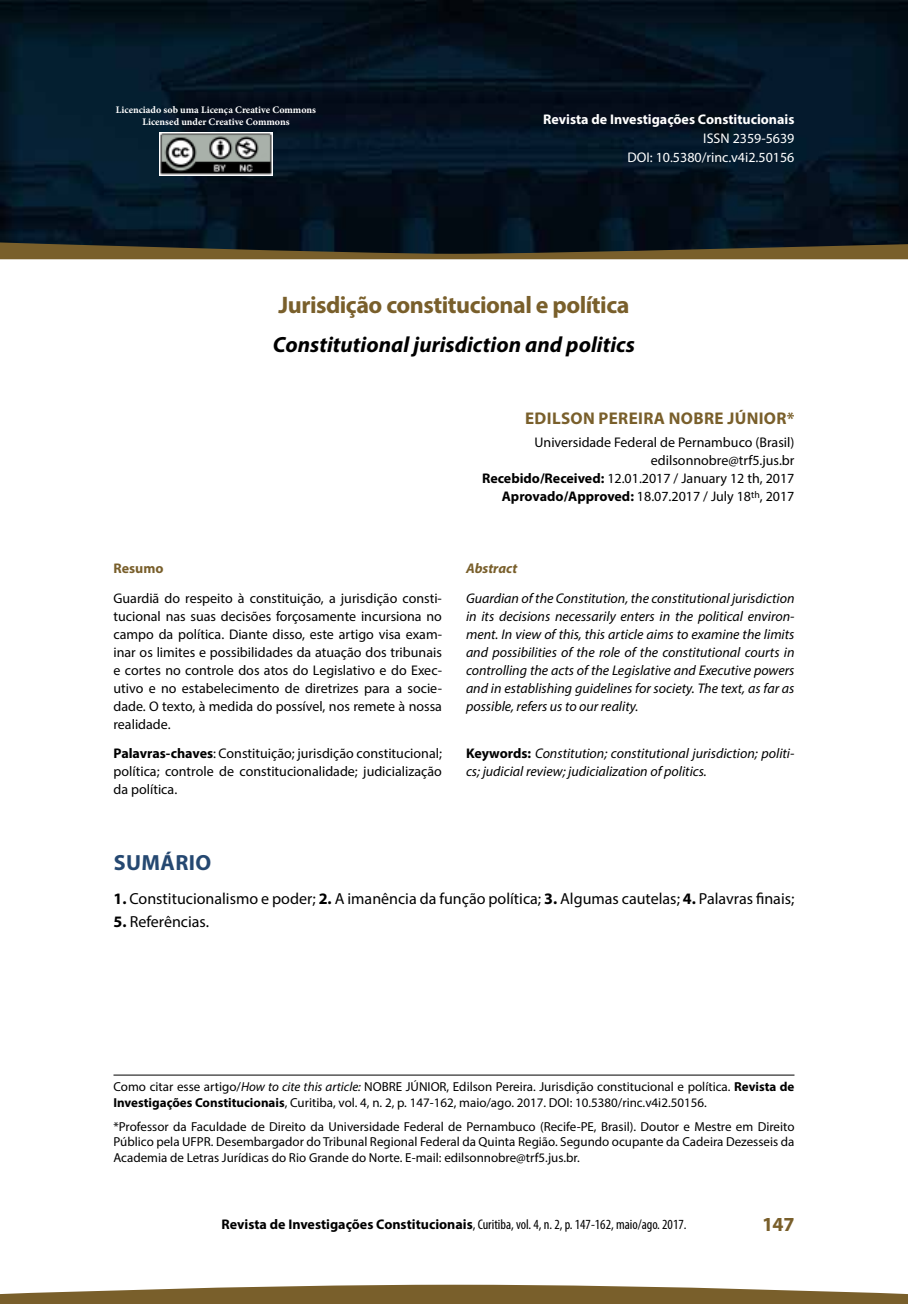
<style>
.page{position:relative;width:908px;height:1304px;background:#fff}
.page>*{position:absolute;margin:0;border:0;box-sizing:border-box;transform-origin:0 0}
.t1{font:700 24px "Myriad Pro";letter-spacing:-.02em;color:#795f2b}
.t2{font:italic 700 22px "Myriad Pro";color:#000}
.t3{font:700 22px "Myriad Pro";letter-spacing:.02em;color:#254871}
.t4{font:700 20px "Myriad Pro";color:#795f2b}
.t5{font:700 17px "Myriad Pro";letter-spacing:.02em;color:#795f2b}
.t6{font:16px "Myriad Pro";color:#000}
.t7{font:14px/18px "Myriad Pro";color:#000;text-align:justify}
.t8{font:italic 14px/18px "Myriad Pro";color:#000;text-align:justify}
.t9{font:condensed 14px "Myriad Pro";color:#000}
.t10{font:14px/19px "Myriad Pro";color:#fff;text-align:right}
.t11{font:700 14px "Myriad Pro";color:#fff}
.t12{font:italic 700 14px "Myriad Pro";color:#795f2b}
.t13{font:700 14px "Myriad Pro";color:#795f2b}
.t14{font:13px/15.6px "Myriad Pro";color:#000}
.t15{font:700 10px/12px "Minion Pro";color:#fff;text-align:center}
.s1{font-weight:700}
.s2{font-weight:700;font-style:normal}
.s3{font-style:italic}
.s4{font-weight:700;font-stretch:normal}
</style>
<div class="page">
<img style="left:0;top:0;width:907px;height:242px">
<svg style="left:0;top:1285px;width:907px;height:19px;background:#8f794e"></svg>
<svg style="left:0;top:242px;width:907px;height:17px;background:#473e24"></svg>
<img style="left:159px;top:132px;width:113px;height:44px">
<hr style="left:113px;top:1075px;width:681px;height:1px;background:#000">
<p class="t15" style="left:116px;top:104px;width:202px">Licenciado sob uma Licença Creative Commons<br>Licensed under Creative Commons</p>
<p class="t11" style="left:543px;top:110px;width:253px">Revista de Investigações Constitucionais</p>
<p class="t10" style="left:627px;top:128px;width:168px">ISSN 2359-5639<br>DOI: 10.5380/rinc.v4i2.50156</p>
<h1 class="t1" style="left:278px;top:289px;width:352px">Jurisdição constitucional e política</h1>
<h2 class="t2" style="left:273px;top:330px;width:363px">Constitutional jurisdiction and politics</h2>
<p class="t13" style="left:113px;top:559px;width:52px">Resumo</p>
<p class="t7" style="left:113px;top:589px;width:330px">Guardiã do respeito à constituição, a jurisdição consti&shy;tucional nas suas decisões forçosamente incursiona no campo da política. Diante disso, este artigo visa exam&shy;inar os limites e possibilidades da atuação dos tribunais e cortes no controle dos atos do Legislativo e do Exec&shy;utivo e no estabelecimento de diretrizes para a socie&shy;dade. O texto, à medida do possível, nos remete à nossa realidade.</p>
<p class="t7" style="left:113px;top:744px;width:330px"><span class="s1">Palavras-chaves</span>: Constituição; jurisdição constitucional; política; controle de constitucionalidade; judicialização da política.</p>
<p class="t5" style="left:525px;top:407px;width:271px">EDILSON PEREIRA NOBRE JÚNIOR*</p>
<p class="t7" style="left:482px;top:433px;width:314px;text-align:right">Universidade Federal de Pernambuco (Brasil) edilsonnobre@trf5.jus.br<br><span class="s1">Recebido/Received:</span> 12.01.2017 / January 12 th, 2017<br><span class="s1">Aprovado/Approved:</span> 18.07.2017 / July 18<sup>th</sup>, 2017</p>
<p class="t12" style="left:466px;top:559px;width:53px">Abstract</p>
<p class="t8" style="left:466px;top:589px;width:330px">Guardian of the Constitution, the constitutional jurisdiction in its decisions necessarily enters in the political environ&shy;ment. In view of this, this article aims to examine the limits and possibilities of the role of the constitutional courts in controlling the acts of the Legislative and Executive powers and in establishing guidelines for society. The text, as far as possible, refers us to our reality.</p>
<p class="t8" style="left:466px;top:744px;width:330px"><span class="s2">Keywords:</span> Constitution; constitutional jurisdiction; politi&shy;cs; judicial review; judicialization of politics.</p>
<h2 class="t3" style="left:114px;top:848px;width:74px">Sumário</h2>
<p class="t6" style="left:113px;top:889px;width:682px"><span class="s1">1.</span> Constitucionalismo e poder; <span class="s1">2.</span> A imanência da função política; <span class="s1">3.</span> Algumas cautelas; <span class="s1">4.</span> Palavras finais;</p>
<p class="t6" style="left:113px;top:912px;width:97px"><span class="s1">5.</span> Referências.</p>
<p class="t14" style="left:113px;top:1079px;width:682px">Como citar esse artigo/<span class="s3">How to cite this article:</span> NOBRE JÚNIOR, Edilson Pereira. Jurisdição constitucional e política. <span class="s1">Revista de<br>Investigações Constitucionais</span>, Curitiba, vol. 4, n. 2, p. 147-162, maio/ago. 2017. DOI: 10.5380/rinc.v4i2.50156.</p>
<p class="t14" style="left:113px;top:1118px;width:682px;text-align:justify">*Professor da Faculdade de Direito da Universidade Federal de Pernambuco (Recife-PE, Brasil). Doutor e Mestre em Direito Público pela UFPR. Desembargador do Tribunal Regional Federal da Quinta Região. Segundo ocupante da Cadeira Dezesseis da Academia de Letras Jurídicas do Rio Grande do Norte. E-mail: edilsonnobre@trf5.jus.br.</p>
<p class="t9" style="left:221px;top:1216px;width:466px"><span class="s4">Revista de Investigações Constitucionais</span>, Curitiba, vol. 4, n. 2, p. 147-162, maio/ago. 2017.</p>
<h3 class="t4" style="left:762px;top:1211px;width:34px">147</h3>
</div>
